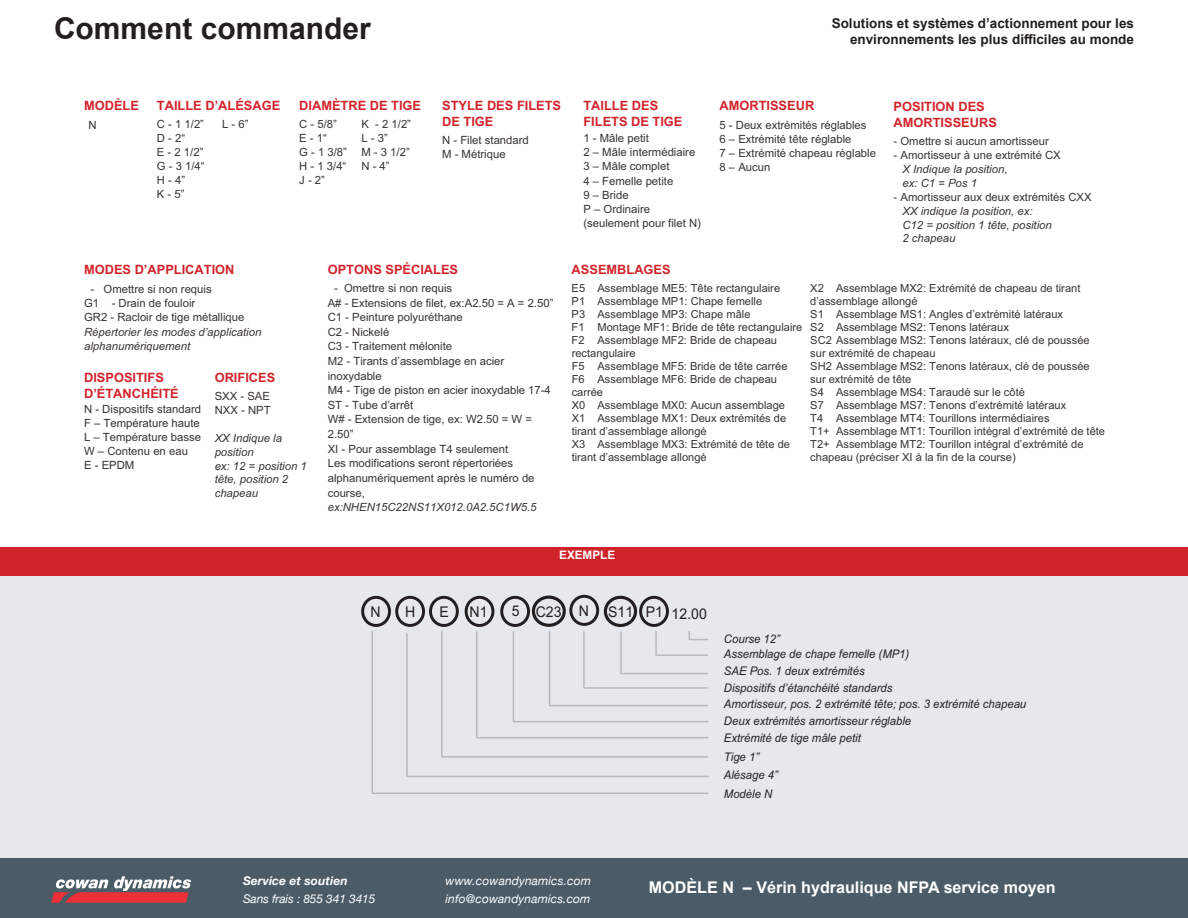
<style>
.page{position:relative;width:1188px;height:918px;background:#fff}
.page>*{position:absolute;margin:0;border:0;box-sizing:border-box;transform-origin:0 0}
.t1{font:700 30px "Arial";color:#231f20}
.t2{font:700 16.2px "Arial";color:#fff}
.t3{font:14.85px "Arial";color:#231f20;scale:.95 1}
.t4{font:700 13.5px "Arial";color:#231f20}
.t5{font:700 12.9px/15.8px "Arial";color:#d3232b}
.t6{font:italic 12px "Helvetica Neue";letter-spacing:.01em;color:#fff}
.t7{font:italic 12px "Helvetica Neue";letter-spacing:-.01em;color:#fff}
.t8{font:italic 700 12px "Helvetica Neue";letter-spacing:.01em;color:#fff}
.t9{font:italic 11.85px/16.8px "Arial";color:#231f20;scale:.95 1}
.t10{font:700 11.7px "Arial";color:#fff}
.t11{font:11.4px/13.8px "Arial";color:#373236}
.t12{font:italic 11.4px/13.8px "Arial";color:#373236}
.t13{font:11.1px/12.9px "Arial";color:#373236}
.s1{font-style:italic}
.s2{font-style:normal}
</style>
<div class="page">
<div style="left:0;top:857px;width:1188px;height:61px;background:#4b5c67"></div>
<svg style="left:51px;top:876px;width:140px;height:27px"></svg>
<div style="left:0;top:550px;width:1188px;height:307px;background:#e6e8eb"></div>
<div style="left:0;top:547px;width:1188px;height:28px;background:#d1232a"></div>
<svg style="left:429px;top:594px;width:240px;height:33px"></svg>
<div style="left:395px;top:596px;width:30px;height:31px;border:3px solid #231f20;border-radius:50%"></div>
<svg style="left:371px;top:631px;width:338px;height:163px"></svg>
<div style="left:361px;top:596px;width:30px;height:31px;border:3px solid #231f20;border-radius:50%"></div>
<div style="left:532px;top:596px;width:34px;height:31px;border:3px solid #231f20;border-radius:50%"></div>
<p class="t1" style="left:54px;top:7px;width:318px">Comment commander</p>
<p class="t4" style="left:832px;top:14px;width:304px">Solutions et systèmes d’actionnement pour les</p>
<p class="t4" style="left:850px;top:30px;width:285px">environnements les plus difficiles au monde</p>
<p class="t5" style="left:84px;top:98px;width:56px">MODÈLE</p>
<p class="t11" style="left:89px;top:118px;width:10px">N</p>
<p class="t5" style="left:157px;top:98px;width:125px">TAILLE D’ALÉSAGE</p>
<p class="t11" style="left:157px;top:118px;width:49px">C - 1 1/2”<br>D - 2“<br>E - 2 1/2”<br>G - 3 1/4“<br>H - 4”<br>K - 5”</p>
<p class="t11" style="left:222px;top:118px;width:28px">L - 6”</p>
<p class="t5" style="left:299px;top:98px;width:123px">DIAMÈTRE DE TIGE</p>
<p class="t11" style="left:299px;top:118px;width:49px">C - 5/8”<br>E - 1“<br>G - 1 3/8”<br>H - 1 3/4“<br>J - 2”</p>
<p class="t11" style="left:361px;top:118px;width:51px">K - 2 1/2”<br>L - 3”<br>M - 3 1/2”<br>N - 4”</p>
<p class="t5" style="left:442px;top:98px;width:121px">STYLE DES FILETS<br>DE TIGE</p>
<p class="t11" style="left:442px;top:133px;width:88px;line-height:14.2px">N - Filet standard<br>M - Métrique</p>
<p class="t5" style="left:84px;top:262px;width:152px">MODES D’APPLICATION</p>
<p class="t11" style="left:84px;top:282px;width:179px;line-height:14.2px;text-indent:6px">- Omettre si non requis<br>G1 - Drain de fouloir<br>GR2 - Racloir de tige métallique<br><span class="s1">Répertorier les modes d’application alphanumériquement</span></p>
<p class="t5" style="left:84px;top:370px;width:96px">DISPOSITIFS<br>D’ÉTANCHÉITÉ</p>
<p class="t5" style="left:215px;top:370px;width:62px">ORIFICES</p>
<p class="t11" style="left:215px;top:389px;width:57px">SXX - SAE<br>NXX - NPT</p>
<p class="t12" style="left:215px;top:431px;width:94px">XX Indique la position<br>ex: 12 = position 1 tête, position 2 chapeau</p>
<p class="t11" style="left:84px;top:402px;width:119px">N - Dispositifs standard<br>F – Température haute<br>L – Température basse<br>W – Contenu en eau<br>E - EPDM</p>
<p class="t5" style="left:328px;top:262px;width:132px">OPTONS SPÉCIALES</p>
<p class="t11" style="left:328px;top:281px;width:227px;line-height:14.5px;text-indent:6px">- Omettre si non requis<br>A# - Extensions de filet, ex:A2.50 = A = 2.50”<br>C1 - Peinture polyuréthane<br>C2 - Nickelé<br>C3 - Traitement mélonite<br>M2 - Tirants d’assemblage en acier inoxydable<br>M4 - Tige de piston en acier inoxydable 17-4<br>ST - Tube d’arrêt<br>W# - Extension de tige, ex: W2.50 = W =<br>2.50”<br>XI - Pour assemblage T4 seulement<br>Les modifications seront répertoriées alphanumériquement après le numéro de course, <span class="s1">ex:NHEN15C22NS11X012.0A2.5C1W5.5</span></p>
<p class="t5" style="left:583px;top:98px;width:101px">TAILLE DES<br>FILETS DE TIGE</p>
<p class="t11" style="left:583px;top:131px;width:119px;line-height:14.2px">1 - Mâle petit<br>2 – Mâle intermédiaire<br>3 – Mâle complet<br>4 – Femelle petite<br>9 – Bride<br>P – Ordinaire (seulement pour filet N)</p>
<p class="t5" style="left:719px;top:98px;width:96px">AMORTISSEUR</p>
<p class="t11" style="left:719px;top:118px;width:158px">5 - Deux extrémités réglables<br>6 – Extrémité tête réglable<br>7 – Extrémité chapeau réglable<br>8 – Aucun</p>
<p class="t5" style="left:894px;top:99px;width:105px">POSITION DES<br>AMORTISSEURS</p>
<p class="t11" style="left:894px;top:135px;width:157px">- Omettre si aucun amortisseur</p>
<p class="t12" style="left:902px;top:149px;width:160px;text-indent:-9px"><span class="s2">- Amortisseur à une extrémité CX<br></span>X Indique la position,<br>ex: C1 = Pos 1</p>
<p class="t12" style="left:902px;top:190px;width:191px;text-indent:-9px"><span class="s2">- Amortisseur aux deux extrémités CXX<br></span>XX indique la position, ex:<br>C12 = position 1 tête, position<br>2 chapeau</p>
<p class="t5" style="left:572px;top:262px;width:101px">ASSEMBLAGES</p>
<p class="t13" style="left:572px;top:282px;width:232px">E5 Assemblage ME5: Tête rectangulaire<br>P1 Assemblage MP1: Chape femelle<br>P3 Assemblage MP3: Chape mâle<br>F1 Montage MF1: Bride de tête rectangulaire<br>F2 Assemblage MF2: Bride de chapeau rectangulaire<br>F5 Assemblage MF5: Bride de tête carrée<br>F6 Assemblage MF6: Bride de chapeau carrée<br>X0 Assemblage MX0: Aucun assemblage<br>X1 Assemblage MX1: Deux extrémités de tirant d’assemblage allongé<br>X3 Assemblage MX3: Extrémité de tête de tirant d’assemblage allongé</p>
<p class="t13" style="left:810px;top:282px;width:296px">X2 Assemblage MX2: Extrémité de chapeau de tirant d’assemblage allongé<br>S1 Assemblage MS1: Angles d’extrémité latéraux<br>S2 Assemblage MS2: Tenons latéraux<br>SC2 Assemblage MS2: Tenons latéraux, clé de poussée sur extrémité de chapeau<br>SH2 Assemblage MS2: Tenons latéraux, clé de poussée sur extrémité de tête<br>S4 Assemblage MS4: Taraudé sur le côté<br>S7 Assemblage MS7: Tenons d’extrémité latéraux<br>T4 Assemblage MT4: Tourillons intermédiaires<br>T1+ Assemblage MT1: Tourillon intégral d’extrémité de tête T2+ Assemblage MT2: Tourillon intégral d’extrémité de chapeau (préciser XI à la fin de la course)</p>
<p class="t10" style="left:559px;top:548px;width:58px">EXEMPLE</p>
<p class="t3" style="left:371px;top:602px;width:12px">N</p>
<p class="t3" style="left:405px;top:602px;width:12px">H</p>
<p class="t3" style="left:439px;top:602px;width:11px">E</p>
<p class="t3" style="left:470px;top:602px;width:20px">N1</p>
<p class="t3" style="left:512px;top:602px;width:83px">5 C23 N</p>
<p class="t3" style="left:608px;top:603px;width:105px">S11 P1 12.00</p>
<p class="t9" style="left:724px;top:631px;width:197px;line-height:15.6px">Course 12”<br>Assemblage de chape femelle (MP1)</p>
<p class="t9" style="left:724px;top:663px;width:179px">SAE Pos. 1 deux extrémités<br>Dispositifs d’étanchéité standards</p>
<p class="t9" style="left:724px;top:696px;width:320px">Amortisseur, pos. 2 extrémité tête; pos. 3 extrémité chapeau<br>Deux extrémités amortisseur réglable<br>Extrémité de tige mâle petit</p>
<p class="t9" style="left:724px;top:747px;width:58px;line-height:18.6px">Tige 1”<br>Alésage 4”<br>Modèle N</p>
<p class="t8" style="left:243px;top:874px;width:106px">Service et soutien</p>
<p class="t6" style="left:446px;top:874px;width:147px">www.cowandynamics.com</p>
<p class="t7" style="left:243px;top:891px;width:134px">Sans frais : 855 341 3415</p>
<p class="t6" style="left:446px;top:891px;width:147px">info@cowandynamics.com</p>
<h2 class="t2" style="left:649px;top:876px;width:408px">MODÈLE N – Vérin hydraulique NFPA service moyen</h2>
</div>
